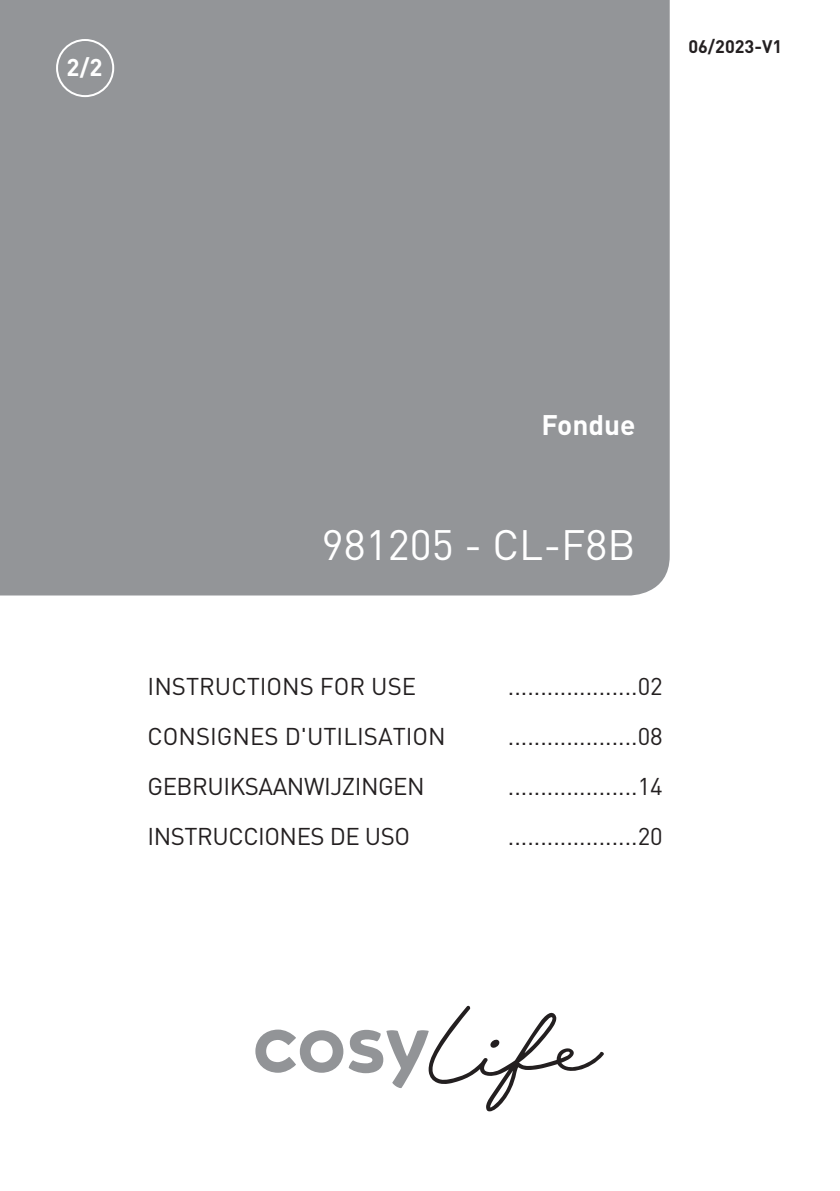
<style>
.page{position:relative;width:840px;height:1191px;background:#fff}
.page>*{position:absolute;margin:0;border:0;box-sizing:border-box;transform-origin:0 0}
.Product_Name{font:42px "DIN Pro";color:#fff}
.Product_Name-2{font:700 28px "DIN Pro";color:#fff}
.t1{font:24px "DIN Pro";color:#231f20}
.t2{font:24px "DIN Pro";letter-spacing:-.02em;color:#231f20}
.Body{font:700 24px "DIN Pro";color:#fff}
.Body-2{font:700 18px "DIN Pro";color:#231f20}
</style>
<div class="page">
<div style="left:0;top:0;width:669px;height:595px;background:#939598"></div>
<div style="left:56px;top:39px;width:58px;height:58px;border:2px solid #fff;border-radius:50%"></div>
<svg style="left:255px;top:1005px;width:348px;height:106px"></svg>
<p class="Body" style="left:67px;top:51px;width:37px">2/2</p>
<p class="Body-2" style="left:688px;top:35px;width:95px">06/2023-V1</p>
<p class="Product_Name-2" style="left:541px;top:406px;width:95px">Fondue</p>
<p class="Product_Name" style="left:322px;top:516px;width:315px">981205 - CL-F8B</p>
<p class="t1" style="left:147px;top:669px;width:270px">INSTRUCTIONS FOR USE</p>
<p class="t1" style="left:507px;top:669px;width:156px">....................02</p>
<p class="t1" style="left:147px;top:719px;width:299px">CONSIGNES D'UTILISATION</p>
<p class="t1" style="left:507px;top:719px;width:156px">....................08</p>
<p class="t2" style="left:147px;top:769px;width:278px">GEBRUIKSAANWIJZINGEN</p>
<p class="t1" style="left:507px;top:769px;width:156px">....................14</p>
<p class="t2" style="left:147px;top:819px;width:264px">INSTRUCCIONES DE USO</p>
<p class="t1" style="left:507px;top:819px;width:156px">....................20</p>
</div>
